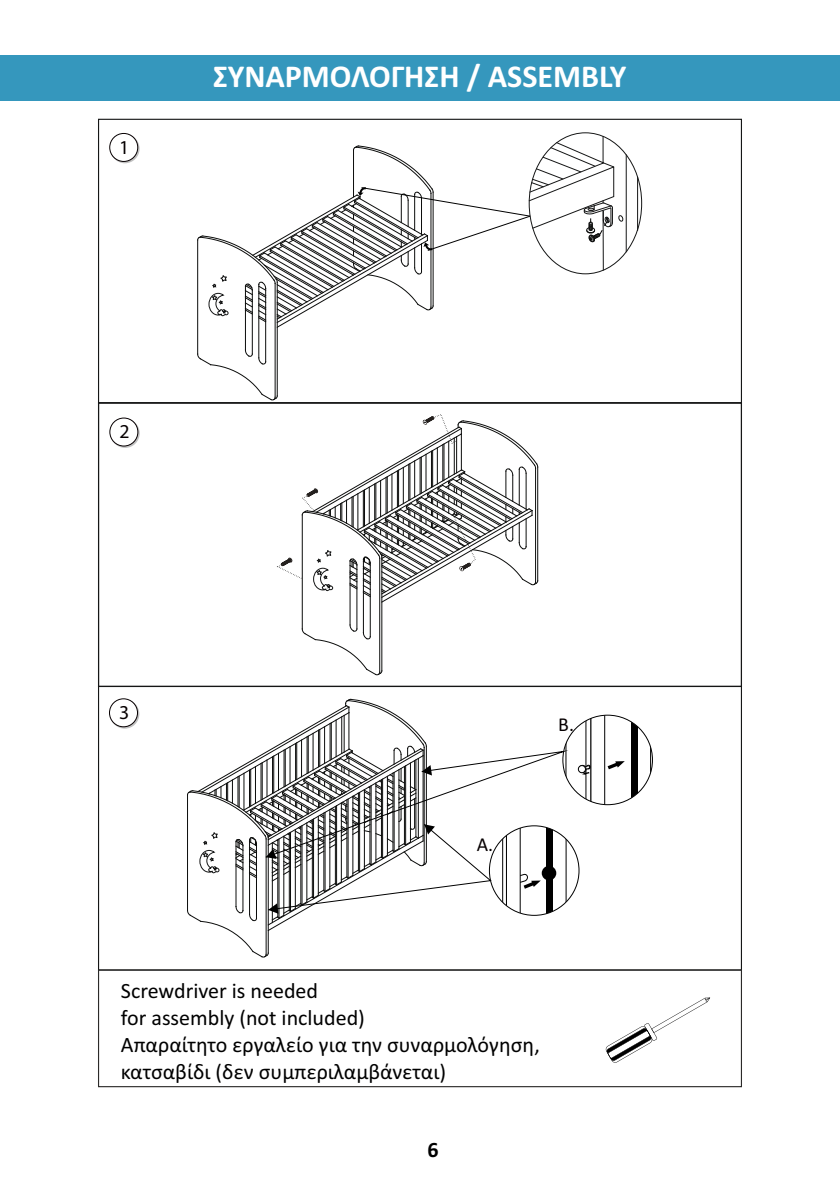
<style>
.page{position:relative;width:840px;height:1191px;background:#fff}
.page>*{position:absolute;margin:0;border:0;box-sizing:border-box;transform-origin:0 0}
.t1{font:700 32px "Calibri";color:#fff}
.t2{font:22px/26.8px "Calibri";color:#000}
.t3{font:700 22px "Calibri";color:#000}
.t4{font:19.8px "Calibri";color:#070002}
.t5{font:19.8px "Myriad Pro";color:#070002}
</style>
<div class="page">
<svg style="left:110px;top:134px;width:29px;height:29px"></svg>
<div style="left:110px;top:133px;width:28px;height:28px;background:#fff;border-radius:50%"></div>
<div style="left:109px;top:133px;width:29px;height:29px;border:1px solid #070002;border-radius:50%"></div>
<svg style="left:110px;top:418px;width:30px;height:30px"></svg>
<div style="left:110px;top:418px;width:28px;height:28px;background:#fff;border-radius:50%"></div>
<div style="left:110px;top:418px;width:28px;height:28px;border:1px solid #070002;border-radius:50%"></div>
<svg style="left:110px;top:699px;width:29px;height:29px"></svg>
<div style="left:109px;top:699px;width:28px;height:28px;background:#fff;border-radius:50%"></div>
<div style="left:109px;top:698px;width:29px;height:29px;border:1px solid #070002;border-radius:50%"></div>
<div style="left:0;top:55px;width:839px;height:46px;background:#3597bd"></div>
<div style="left:98px;top:969px;width:643px;height:118px;border:1px solid #2b2a29"></div>
<svg style="left:605px;top:997px;width:104px;height:65px"></svg>
<svg style="left:187px;top:699px;width:463px;height:258px"></svg>
<hr style="left:637px;top:177px;width:1px;height:53px;background:#151616">
<hr style="left:625px;top:155px;width:1px;height:97px;background:#151616">
<hr style="left:197px;top:240px;width:1px;height:114px;background:#0c0d0c">
<hr style="left:274px;top:283px;width:1px;height:114px;background:#0c0d0c">
<hr style="left:277px;top:282px;width:1px;height:114px;background:#0c0d0c">
<hr style="left:265px;top:288px;width:1px;height:74px;background:#0c0d0c">
<hr style="left:258px;top:284px;width:1px;height:74px;background:#0c0d0c">
<hr style="left:252px;top:290px;width:1px;height:64px;background:#0c0d0c">
<hr style="left:245px;top:286px;width:1px;height:64px;background:#0c0d0c">
<svg style="left:197px;top:349px;width:81px;height:51px"></svg>
<svg style="left:197px;top:136px;width:426px;height:192px"></svg>
<div style="left:98px;top:402px;width:643px;height:285px;border:1px solid #151616"></div>
<hr style="left:302px;top:515px;width:1px;height:114px;background:#0c0d0c">
<hr style="left:379px;top:558px;width:1px;height:114px;background:#0c0d0c">
<hr style="left:381px;top:557px;width:1px;height:114px;background:#0c0d0c">
<hr style="left:370px;top:563px;width:1px;height:73px;background:#0c0d0c">
<hr style="left:363px;top:559px;width:1px;height:73px;background:#0c0d0c">
<hr style="left:356px;top:565px;width:1px;height:64px;background:#0c0d0c">
<hr style="left:349px;top:561px;width:1px;height:64px;background:#0c0d0c">
<svg style="left:301px;top:624px;width:81px;height:51px"></svg>
<svg style="left:277px;top:414px;width:261px;height:189px"></svg>
<p class="t5" style="left:119px;top:139px;width:12px">1</p>
<h1 class="t1" style="left:212px;top:63px;width:415px">ΣΥΝΑΡΜΟΛΟΓΗΣΗ / ASSEMBLY</h1>
<p class="t5" style="left:119px;top:423px;width:12px">2</p>
<p class="t5" style="left:119px;top:704px;width:12px">3</p>
<p class="t4" style="left:476px;top:836px;width:18px">A.</p>
<p class="t4" style="left:558px;top:716px;width:17px">B.</p>
<p class="t2" style="left:121px;top:979px;width:420px">Screwdriver is needed<br>for assembly (not included)<br>Απαραίτητο εργαλείο για την συναρμολόγηση, κατσαβίδι (δεν συμπεριλαμβάνεται)</p>
<p class="t3" style="left:427px;top:1141px;width:13px">6</p>
</div>
